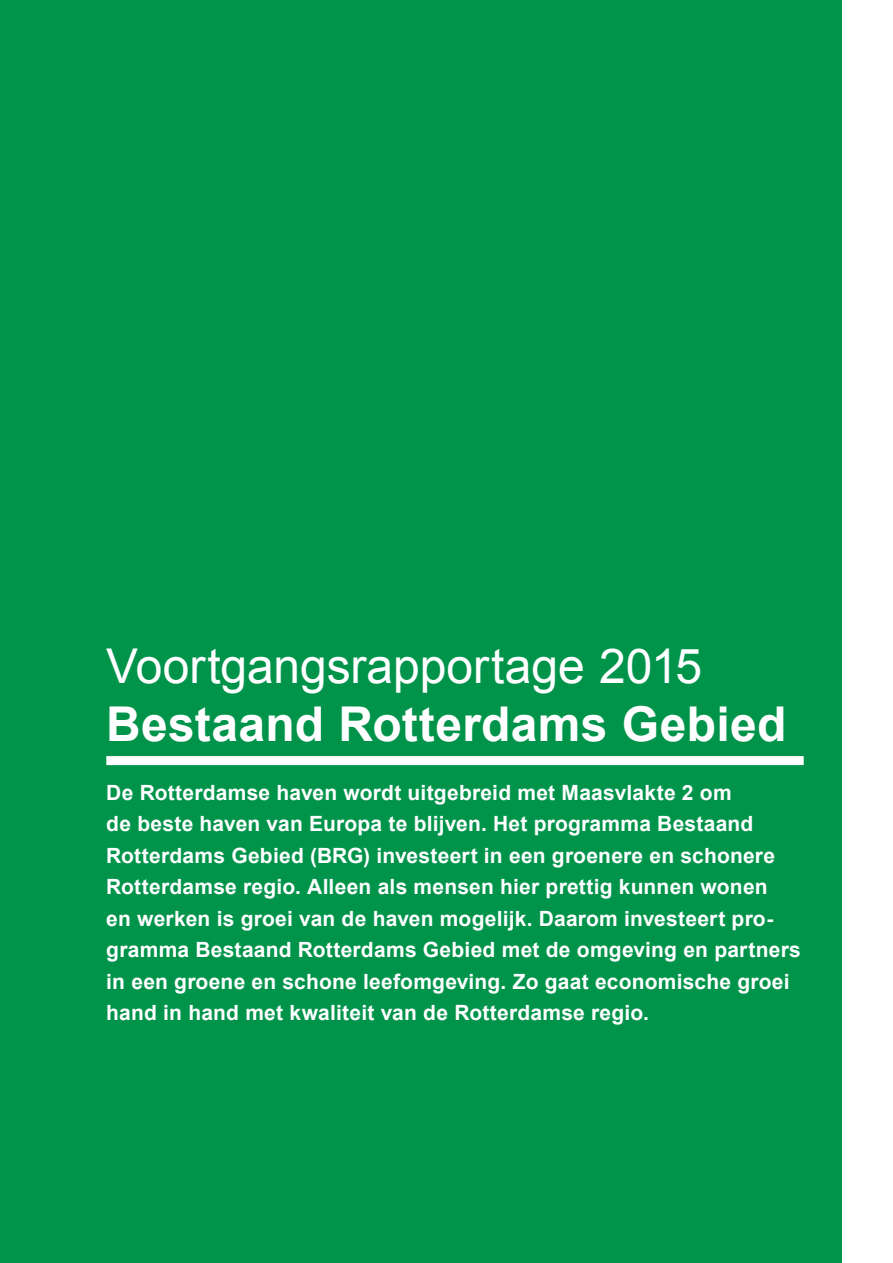
<style>
.page{position:relative;width:893px;height:1263px;background:#fff}
.page>*{position:absolute;margin:0;border:0;box-sizing:border-box;transform-origin:0 0}
.t1{font:48px "Arial";color:#fff}
.t2{font:700 48px "Arial";letter-spacing:.005em;color:#fff}
.t3{font:700 21px/31.5px "Arial";letter-spacing:.01em;color:#fff}
</style>
<div class="page">
<div style="left:0;top:0;width:842px;height:1263px;background:#00944b"></div>
<div style="left:106px;top:756px;width:698px;height:9px;background:#fff"></div>
<h1 class="t1" style="left:106px;top:634px;width:597px">Voortgangsrapportage 2015</h1>
<h1 class="t2" style="left:106px;top:692px;width:682px">Bestaand Rotterdams Gebied</h1>
<p class="t3" style="left:106px;top:777px;width:696px">De Rotterdamse haven wordt uitgebreid met Maasvlakte 2 om<br>de beste haven van Europa te blijven. Het programma Bestaand Rotterdams Gebied (BRG) investeert in een groenere en schonere Rotterdamse regio. Alleen als mensen hier prettig kunnen wonen<br>en werken is groei van de haven mogelijk. Daarom investeert pro&shy;gramma Bestaand Rotterdams Gebied met de omgeving en partners in een groene en schone leefomgeving. Zo gaat economische groei hand in hand met kwaliteit van de Rotterdamse regio.</p>
</div>
